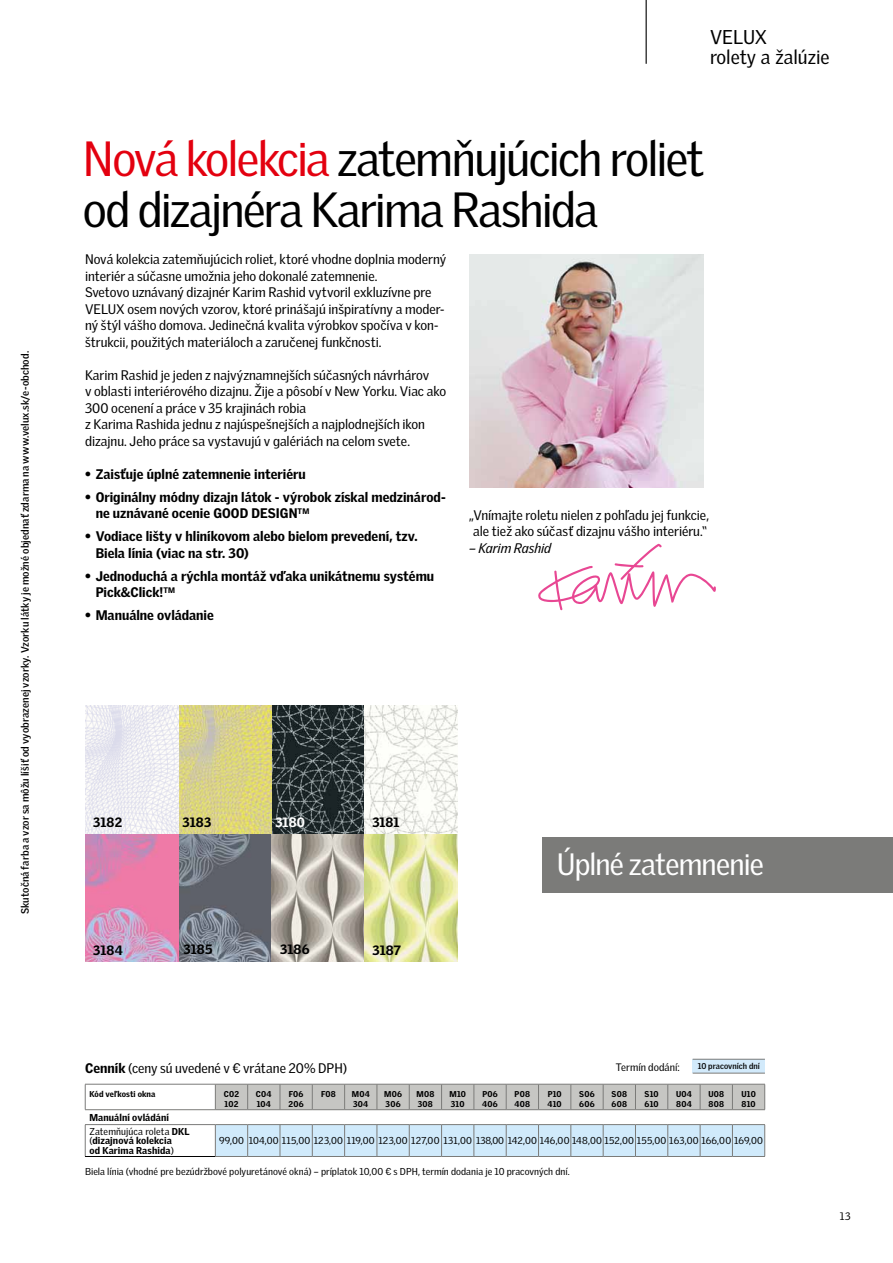
<style>
.page{position:relative;width:893px;height:1263px;background:#fff}
.page>*{position:absolute;margin:0;border:0;box-sizing:border-box;transform-origin:0 0}
.t1{font:48px/51px "Velux Gothic";letter-spacing:-.04em;color:#000}
.t2{font:30px "Velux Gothic";letter-spacing:-.03em;color:#fff}
.t3{font:19.35px/19.4px "Velux Gothic";color:#000}
.t4{font:13.5px/16.5px "Velux Gothic";letter-spacing:-.005em;color:#000}
.t5{font:900 13.5px/16.5px "Velux Gothic";color:#000}
.t6{font:italic 13.5px "Velux Gothic";letter-spacing:-.005em;color:#000}
.t7{font:900 13.2px "Velux Gothic";letter-spacing:.01em;color:#000}
.t8{font:900 13.2px "Velux Gothic";color:#fff}
.t9{font:700 10.5px "Velux Gothic";letter-spacing:.01em;color:#000}
.t10{font:10.5px "Velux Gothic";letter-spacing:.005em;color:#000}
.t11{font:9.75px "Velux Gothic";letter-spacing:.005em;color:#000}
.t12{font:900 9.75px/13.6px "Velux Gothic";letter-spacing:.01em;color:#000}
.t13{font:900 8.25px/9.8px "Velux Gothic";letter-spacing:.025em;color:#000}
.t14{font:700 8.25px "Velux Gothic";letter-spacing:.005em;color:#000}
.s1{color:#e3000f}
.s2{font-weight:900}
.s3{font-weight:400}
</style>
<div class="page">
<div style="left:693px;top:1059px;width:72px;height:14px;background:#d2eafb"></div>
<hr style="left:693px;top:1059px;width:72px;height:1px;background:#7b7b79">
<hr style="left:693px;top:1073px;width:72px;height:1px;background:#7b7b79">
<hr style="left:646px;top:0;width:1px;height:64px;background:#000">
<svg style="left:538px;top:544px;width:178px;height:66px"></svg>
<img style="left:469px;top:254px;width:234px;height:234px">
<img style="left:85px;top:706px;width:372px;height:255px">
<div style="left:216px;top:1125px;width:548px;height:31px;background:#d0eafb"></div>
<hr style="left:85px;top:1084px;width:130px;height:1px;background:#7b7b79">
<hr style="left:85px;top:1124px;width:130px;height:1px;background:#7b7b79">
<hr style="left:85px;top:1125px;width:1px;height:31px;background:#7b7b79">
<hr style="left:215px;top:1124px;width:33px;height:1px;background:#7b7b79">
<hr style="left:215px;top:1125px;width:1px;height:31px;background:#7b7b79">
<hr style="left:248px;top:1124px;width:32px;height:1px;background:#7b7b79">
<hr style="left:247px;top:1125px;width:1px;height:31px;background:#7b7b79">
<hr style="left:280px;top:1124px;width:32px;height:1px;background:#7b7b79">
<hr style="left:280px;top:1125px;width:1px;height:31px;background:#7b7b79">
<hr style="left:312px;top:1124px;width:33px;height:1px;background:#7b7b79">
<hr style="left:312px;top:1125px;width:1px;height:31px;background:#7b7b79">
<hr style="left:345px;top:1124px;width:32px;height:1px;background:#7b7b79">
<hr style="left:344px;top:1125px;width:1px;height:31px;background:#7b7b79">
<hr style="left:377px;top:1124px;width:32px;height:1px;background:#7b7b79">
<hr style="left:377px;top:1125px;width:1px;height:31px;background:#7b7b79">
<hr style="left:409px;top:1124px;width:33px;height:1px;background:#7b7b79">
<hr style="left:409px;top:1125px;width:1px;height:31px;background:#7b7b79">
<hr style="left:442px;top:1124px;width:32px;height:1px;background:#7b7b79">
<hr style="left:441px;top:1125px;width:1px;height:31px;background:#7b7b79">
<hr style="left:474px;top:1124px;width:32px;height:1px;background:#7b7b79">
<hr style="left:474px;top:1125px;width:1px;height:31px;background:#7b7b79">
<hr style="left:506px;top:1124px;width:32px;height:1px;background:#7b7b79">
<hr style="left:506px;top:1125px;width:1px;height:31px;background:#7b7b79">
<hr style="left:538px;top:1124px;width:33px;height:1px;background:#7b7b79">
<hr style="left:538px;top:1125px;width:1px;height:31px;background:#7b7b79">
<hr style="left:571px;top:1124px;width:32px;height:1px;background:#7b7b79">
<hr style="left:571px;top:1125px;width:1px;height:31px;background:#7b7b79">
<hr style="left:603px;top:1124px;width:32px;height:1px;background:#7b7b79">
<hr style="left:603px;top:1125px;width:1px;height:31px;background:#7b7b79">
<hr style="left:635px;top:1124px;width:33px;height:1px;background:#7b7b79">
<hr style="left:635px;top:1125px;width:1px;height:31px;background:#7b7b79">
<hr style="left:668px;top:1124px;width:32px;height:1px;background:#7b7b79">
<hr style="left:667px;top:1125px;width:1px;height:31px;background:#7b7b79">
<hr style="left:700px;top:1124px;width:32px;height:1px;background:#7b7b79">
<hr style="left:700px;top:1125px;width:1px;height:31px;background:#7b7b79">
<hr style="left:732px;top:1124px;width:33px;height:1px;background:#7b7b79">
<hr style="left:732px;top:1125px;width:1px;height:31px;background:#7b7b79">
<hr style="left:764px;top:1125px;width:1px;height:31px;background:#7b7b79">
<hr style="left:215px;top:1156px;width:33px;height:1px;background:#7b7b79">
<hr style="left:248px;top:1156px;width:32px;height:1px;background:#7b7b79">
<hr style="left:280px;top:1156px;width:32px;height:1px;background:#7b7b79">
<hr style="left:312px;top:1156px;width:33px;height:1px;background:#7b7b79">
<hr style="left:345px;top:1156px;width:32px;height:1px;background:#7b7b79">
<hr style="left:377px;top:1156px;width:32px;height:1px;background:#7b7b79">
<hr style="left:409px;top:1156px;width:33px;height:1px;background:#7b7b79">
<hr style="left:442px;top:1156px;width:32px;height:1px;background:#7b7b79">
<hr style="left:474px;top:1156px;width:32px;height:1px;background:#7b7b79">
<hr style="left:506px;top:1156px;width:32px;height:1px;background:#7b7b79">
<hr style="left:538px;top:1156px;width:33px;height:1px;background:#7b7b79">
<hr style="left:571px;top:1156px;width:32px;height:1px;background:#7b7b79">
<hr style="left:603px;top:1156px;width:32px;height:1px;background:#7b7b79">
<hr style="left:635px;top:1156px;width:33px;height:1px;background:#7b7b79">
<hr style="left:668px;top:1156px;width:32px;height:1px;background:#7b7b79">
<hr style="left:700px;top:1156px;width:32px;height:1px;background:#7b7b79">
<hr style="left:732px;top:1156px;width:33px;height:1px;background:#7b7b79">
<hr style="left:85px;top:1156px;width:130px;height:1px;background:#000">
<svg style="left:85px;top:1084px;width:1px;height:25px"></svg>
<hr style="left:85px;top:1109px;width:130px;height:1px;background:#7b7b79">
<svg style="left:215px;top:1084px;width:550px;height:26px;background:#bfbfbc"></svg>
<div style="left:542px;top:838px;width:351px;height:55px;background:#7b7b79"></div>
<p class="t9" style="left:19px;top:914px;width:565px;rotate:-90deg">Skutočná farba a vzor sa môžu líšiť od vyobrazenej vzorky. Vzorku látky je možné objednať zdarma na www.velux.sk/e-obchod.</p>
<h3 class="t3" style="left:710px;top:28px;width:121px">VELUX<br>rolety a žalúzie</h3>
<h1 class="t1" style="left:83px;top:133px;width:623px"><span class="s1">Nová kolekcia</span> zatemňujúcich roliet od dizajnéra Karima Rashida</h1>
<p class="t4" style="left:85px;top:251px;width:363px">Nová kolekcia zatemňujúcich roliet, ktoré vhodne doplnia moderný interiér a súčasne umožnia jeho dokonalé zatemnenie.<br>Svetovo uznávaný dizajnér Karim Rashid vytvoril exkluzívne pre VELUX osem nových vzorov, ktoré prinášajú inšpiratívny a moder&shy;ný štýl vášho domova. Jedinečná kvalita výrobkov spočíva v kon&shy;štrukcii, použitých materiáloch a zaručenej funkčnosti.</p>
<p class="t4" style="left:85px;top:367px;width:363px">Karim Rashid je jeden z najvýznamnejších súčasných návrhárov<br>v oblasti interiérového dizajnu. Žije a pôsobí v New Yorku. Viac ako 300 ocenení a práce v 35 krajinách robia<br>z Karima Rashida jednu z najúspešnejších a najplodnejších ikon dizajnu. Jeho práce sa vystavujú v galériách na celom svete.</p>
<p class="t5" style="left:85px;top:466px;width:222px">• Zaisťuje úplné zatemnenie interiéru</p>
<p class="t5" style="left:96px;top:488px;width:352px;text-indent:-11px">• Originálny módny dizajn látok - výrobok získal medzinárod&shy;ne uznávané ocenie GOOD DESIGN<sup>TM</sup></p>
<p class="t5" style="left:96px;top:528px;width:324px;text-indent:-11px">• Vodiace lišty v hliníkovom alebo bielom prevedení, tzv.<br>Biela línia (viac na str. 30)</p>
<p class="t5" style="left:96px;top:567px;width:340px;text-indent:-11px">• Jednoduchá a rýchla montáž vďaka unikátnemu systému<br>Pick&amp;Click!<sup>TM</sup></p>
<p class="t5" style="left:85px;top:607px;width:130px">• Manuálne ovládanie</p>
<p class="t4" style="left:469px;top:506px;width:241px">„Vnímajte roletu nielen z pohľadu jej funkcie, ale tiež ako súčasť dizajnu vášho interiéru.“</p>
<p class="t6" style="left:469px;top:540px;width:83px">– Karim Rashid</p>
<p class="t7" style="left:93px;top:814px;width:30px">3182</p>
<p class="t7" style="left:182px;top:814px;width:30px">3183</p>
<p class="t8" style="left:275px;top:813px;width:31px">3180</p>
<p class="t7" style="left:373px;top:814px;width:28px">3181</p>
<p class="t7" style="left:93px;top:941px;width:31px">3184</p>
<p class="t7" style="left:183px;top:941px;width:30px">3185</p>
<p class="t7" style="left:280px;top:941px;width:31px">3186</p>
<p class="t7" style="left:372px;top:941px;width:30px">3187</p>
<p class="t4" style="left:85px;top:1060px;width:264px"><span class="s2">Cenník</span> (ceny sú uvedené v € vrátane 20% DPH)</p>
<h2 class="t2" style="left:557px;top:847px;width:209px">Úplné zatemnenie</h2>
<p class="t10" style="left:616px;top:1061px;width:65px">Termín dodání:</p>
<p class="t14" style="left:698px;top:1061px;width:64px">10 pracovních dní</p>
<p class="t13" style="left:89px;top:1089px;width:67px">Kód veľkosti okna</p>
<p class="t13" style="left:224px;top:1089px;width:17px">C02<br>102</p>
<p class="t13" style="left:256px;top:1089px;width:17px">C04<br>104</p>
<p class="t13" style="left:289px;top:1089px;width:17px">F06<br>206</p>
<p class="t13" style="left:321px;top:1089px;width:16px">F08</p>
<p class="t13" style="left:352px;top:1089px;width:20px">M04<br>304</p>
<p class="t13" style="left:384px;top:1089px;width:19px">M06<br>306</p>
<p class="t13" style="left:416px;top:1089px;width:19px">M08<br>308</p>
<p class="t13" style="left:449px;top:1089px;width:18px">M10<br>310</p>
<p class="t13" style="left:482px;top:1089px;width:17px">P06<br>406</p>
<p class="t13" style="left:515px;top:1089px;width:17px">P08<br>408</p>
<p class="t13" style="left:548px;top:1089px;width:16px">P10<br>410</p>
<p class="t13" style="left:579px;top:1089px;width:17px">S06<br>606</p>
<p class="t13" style="left:612px;top:1089px;width:17px">S08<br>608</p>
<p class="t13" style="left:645px;top:1089px;width:16px">S10<br>610</p>
<p class="t13" style="left:676px;top:1089px;width:17px">U04<br>804</p>
<p class="t13" style="left:708px;top:1089px;width:17px">U08<br>808</p>
<p class="t13" style="left:741px;top:1089px;width:16px">U10<br>810</p>
<p class="t12" style="left:89px;top:1110px;width:102px">Manuální ovládání<br><span class="s3">Zatemňujúca roleta</span> DKL</p>
<p class="t12" style="left:89px;top:1136px;width:86px;line-height:9.8px"><span class="s3">(</span>dizajnová kolekcia od Karima Rashida<span class="s3">)</span></p>
<p class="t11" style="left:219px;top:1135px;width:546px">99,00 104,00 115,00 123,00 119,00 123,00 127,00 131,00 138,00 142,00 146,00 148,00 152,00 155,00 163,00 166,00 169,00</p>
<p class="t11" style="left:85px;top:1165px;width:486px">Biela línia (vhodné pre bezúdržbové polyuretánové okná) – príplatok 10,00 € s DPH, termín dodania je 10 pracovných dní.</p>
<p class="t10" style="left:840px;top:1210px;width:12px">13</p>
</div>
